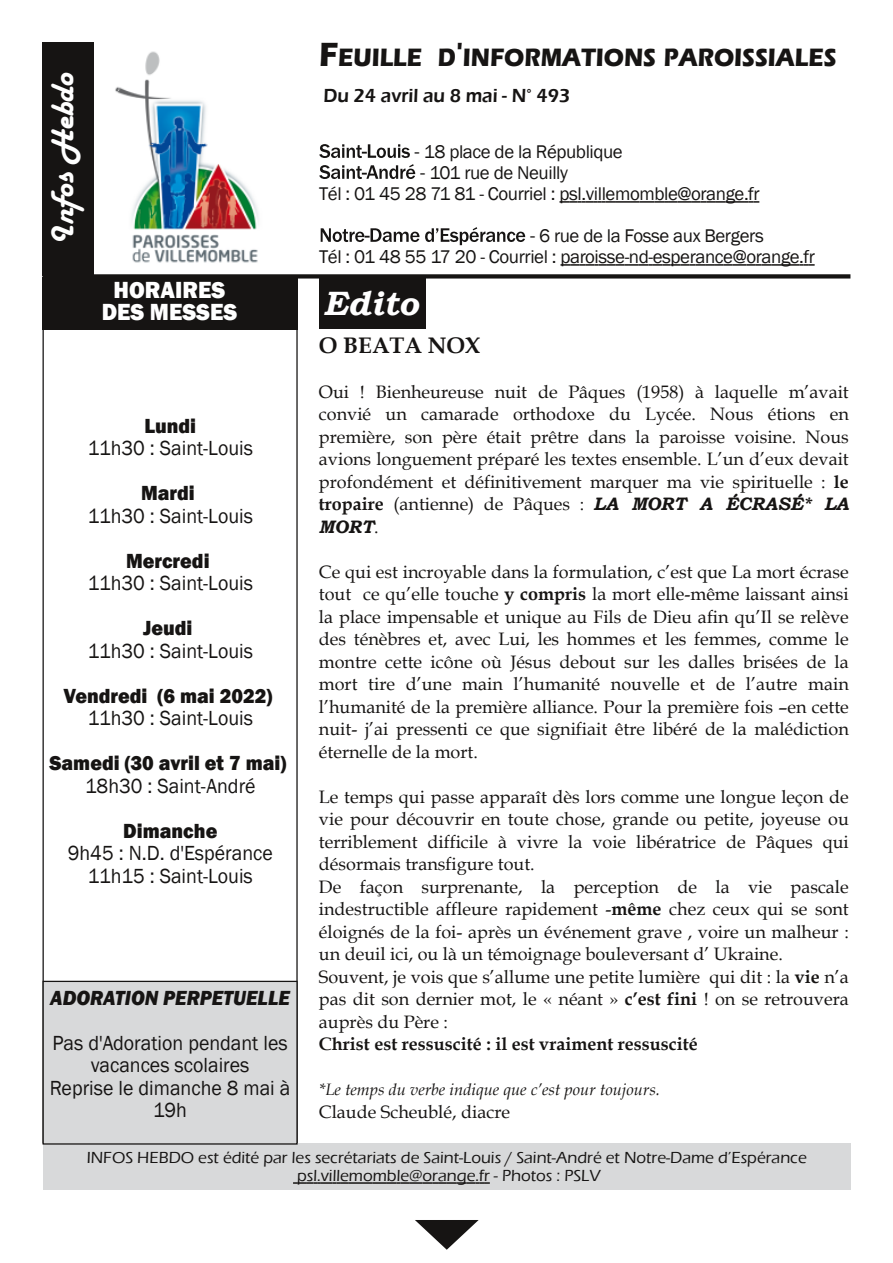
<style>
.page{position:relative;width:893px;height:1263px;background:#fff}
.page>*{position:absolute;margin:0;border:0;box-sizing:border-box;transform-origin:0 0}
.t1{font:italic 700 33.75px "Bookman Old Style";color:#fff}
.t2{font:33px "Harlow Solid";color:#fff}
.t3{font:700 25.8px "Eras ITC";color:#161413;scale:.9 1}
.t4{font:800 24px/22.5px "Franklin Gothic";color:#fff;text-align:center;scale:.95 1}
.t5{font:700 22.5px "Book Antiqua";color:#161413}
.t6{font:21px/22.5px "Franklin Gothic";color:#161413;text-align:center;scale:.95 1}
.t7{font:800 21px "Franklin Gothic";color:#161413;scale:.95 1}
.t8{font:italic 800 21px "Franklin Gothic";color:#161413;scale:.95 1}
.t9{font:600 19.5px "Eras ITC";color:#161413;scale:.95 1}
.t10{font:18.9px/21px "Franklin Gothic";letter-spacing:-.02em;color:#161413}
.t11{font:18px/22.5px "Book Antiqua";color:#161413;text-align:justify}
.t12{font:700 18px "Book Antiqua";color:#161413}
.t13{font:italic 700 18px "Bookman Old Style";color:#161413}
.t14{font:500 16.5px/18px "Eras ITC";color:#161413;text-align:center}
.t15{font:italic 16.5px "Book Antiqua";color:#161413}
.s1{font-size:34.5px}
.s2{font-size:20.25px}
.s3{font-weight:700}
.s4{font-family:"Bookman Old Style";font-weight:700;font-style:italic}
.s5{font-family:"Book Antiqua";font-weight:400;font-style:normal}
</style>
<div class="page">
<svg style="left:319px;top:144px;width:91px;height:14px"></svg>
<svg style="left:319px;top:164px;width:96px;height:15px"></svg>
<svg style="left:559px;top:201px;width:200px;height:2px"></svg>
<svg style="left:321px;top:228px;width:98px;height:14px"></svg>
<svg style="left:425px;top:227px;width:100px;height:18px"></svg>
<svg style="left:560px;top:264px;width:255px;height:2px"></svg>
<svg style="left:415px;top:1220px;width:64px;height:30px"></svg>
<div style="left:43px;top:277px;width:255px;height:53px;background:#161413"></div>
<div style="left:43px;top:42px;width:51px;height:234px;background:#161413"></div>
<img style="left:115px;top:51px;width:144px;height:212px">
<div style="left:43px;top:274px;width:807px;height:5px;background:#161413"></div>
<div style="left:43px;top:1143px;width:808px;height:47px;background:#d8d9da"></div>
<svg style="left:293px;top:1182px;width:197px;height:2px"></svg>
<div style="left:43px;top:981px;width:254px;height:163px;background:#d8d9da"></div>
<div style="left:43px;top:981px;width:255px;height:163px;border:1px solid #161413"></div>
<div style="left:319px;top:278px;width:106px;height:51px;background:#161413"></div>
<h2 class="t2" style="left:45px;top:245px;width:173px;rotate:-90deg">Infos Hebdo</h2>
<h3 class="t4" style="left:102px;top:278px;width:144px">HORAIRES<br>DES MESSES</h3>
<p class="t7" style="left:145px;top:414px;width:56px">Lundi</p>
<p class="t6" style="left:88px;top:437px;width:176px">11h30 : Saint-Louis</p>
<p class="t7" style="left:141px;top:481px;width:58px">Mardi</p>
<p class="t6" style="left:88px;top:504px;width:176px">11h30 : Saint-Louis</p>
<p class="t7" style="left:126px;top:549px;width:89px">Mercredi</p>
<p class="t6" style="left:88px;top:572px;width:176px">11h30 : Saint-Louis</p>
<p class="t7" style="left:143px;top:616px;width:53px">Jeudi</p>
<p class="t6" style="left:88px;top:639px;width:176px">11h30 : Saint-Louis</p>
<p class="t7" style="left:63px;top:684px;width:222px">Vendredi (6 mai 2022)</p>
<p class="t6" style="left:88px;top:707px;width:176px">11h30 : Saint-Louis</p>
<p class="t7" style="left:49px;top:751px;width:251px">Samedi (30 avril et 7 mai)</p>
<p class="t6" style="left:85px;top:774px;width:181px">18h30 : Saint-André</p>
<p class="t7" style="left:123px;top:819px;width:101px">Dimanche</p>
<p class="t6" style="left:68px;top:842px;width:217px">9h45 : N.D. d'Espérance<br>11h15 : Saint-Louis</p>
<p class="t8" style="left:50px;top:986px;width:254px">ADORATION PERPETUELLE</p>
<p class="t6" style="left:50px;top:1031px;width:255px">Pas d'Adoration pendant les vacances scolaires<br>Reprise le dimanche 8 mai à<br>19h</p>
<h3 class="t3" style="left:319px;top:43px;width:576px"><span class="s1">F</span>EUILLE D<span class="s1">'</span>INFORMATIONS PAROISSIALES</h3>
<p class="t9" style="left:323px;top:85px;width:261px">Du 24 avril au 8 mai - N° 493</p>
<p class="t10" style="left:415px;top:141px;width:210px"><span class="s2">-</span> 18 place de la République</p>
<p class="t10" style="left:319px;top:162px;width:442px;text-indent:101px"><span class="s2">-</span> 101 rue de Neuilly<br>Tél : 01 45 28 71 81 - Courriel : psl.villemomble@orange.fr</p>
<p class="t10" style="left:319px;top:225px;width:497px;text-indent:211px"><span class="s2">-</span> 6 rue de la Fosse aux Bergers<br>Tél : 01 48 55 17 20 - Courriel : paroisse-nd-esperance@orange.fr</p>
<h1 class="t1" style="left:323px;top:283px;width:97px">Edito</h1>
<p class="t5" style="left:319px;top:332px;width:163px">O BEATA NOX</p>
<p class="t11" style="left:319px;top:380px;width:531px">Oui ! Bienheureuse nuit de Pâques (1958) à laquelle m’avait convié un camarade orthodoxe du Lycée. Nous étions en première, son père était prêtre dans la paroisse voisine. Nous avions longuement préparé les textes ensemble. L’un d’eux devait profondément et définitivement marquer ma vie spirituelle : <span class="s3">le tropaire</span> (antienne) de Pâques : <span class="s4">LA MORT A ÉCRASÉ* LA</span></p>
<p class="t13" style="left:319px;top:516px;width:61px">MORT<span class="s5">.</span></p>
<p class="t11" style="left:319px;top:560px;width:531px">Ce qui est incroyable dans la formulation, c’est que La mort écrase tout ce qu’elle touche <span class="s3">y compris</span> la mort elle-même laissant ainsi la place impensable et unique au Fils de Dieu afin qu’Il se relève des ténèbres et, avec Lui, les hommes et les femmes, comme le montre cette icône où Jésus debout sur les dalles brisées de la mort tire d’une main l’humanité nouvelle et de l’autre main l’humanité de la première alliance. Pour la première fois –en cette nuit- j’ai pressenti ce que signifiait être libéré de la malédiction éternelle de la mort.</p>
<p class="t11" style="left:319px;top:785px;width:531px;text-align:left">Le temps qui passe apparaît dès lors comme une longue leçon de vie pour découvrir en toute chose, grande ou petite, joyeuse ou terriblement difficile à vivre la voie libératrice de Pâques qui désormais transfigure tout.<br>De façon surprenante, la perception de la vie pascale indestructible affleure rapidement -<span class="s3">même</span> chez ceux qui se sont éloignés de la foi- après un événement grave , voire un malheur : un deuil ici, ou là un témoignage bouleversant d’ Ukraine.<br>Souvent, je vois que s’allume une petite lumière qui dit : la <span class="s3">vie</span> n’a pas dit son dernier mot, le « néant » <span class="s3">c’est fini</span> ! on se retrouvera auprès du Père :</p>
<p class="t12" style="left:319px;top:1033px;width:380px">Christ est ressuscité : il est vraiment ressuscité</p>
<p class="t15" style="left:319px;top:1080px;width:342px">*Le temps du verbe indique que c’est pour toujours.</p>
<p class="t11" style="left:319px;top:1100px;width:193px">Claude Scheublé, diacre</p>
<p class="t14" style="left:87px;top:1149px;width:722px">INFOS HEBDO est édité par les secrétariats de Saint-Louis / Saint-André et Notre-Dame d’Espérance psl.villemomble@orange.fr - Photos : PSLV</p>
</div>
